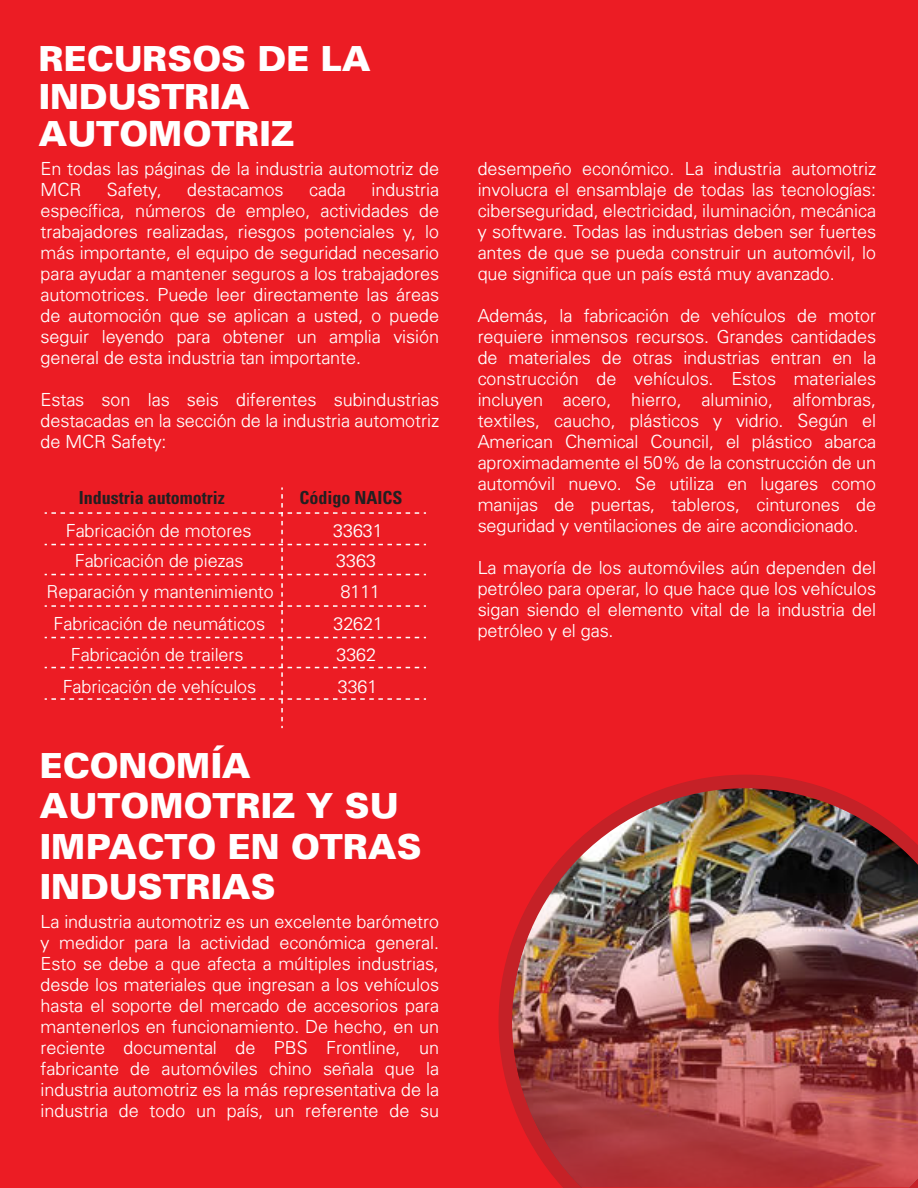
<style>
.page{position:relative;width:918px;height:1188px;background:#ec1c24}
.page>*{position:absolute;margin:0;border:0;box-sizing:border-box;transform-origin:0 0}
.t1{font:900 34.5px/40.5px "Univers";color:#fff}
.t2{font:300 18px/21px "Univers";color:#fff;text-align:justify}
.t3{font:700 condensed 18px "Univers LT Std";color:#231f20}
</style>
<div class="page">
<svg style="left:45px;top:487px;width:381px;height:241px"></svg>
<svg style="left:499px;top:775px;width:326px;height:326px"></svg>
<img style="left:512px;top:788px;width:406px;height:105px">
<img style="left:512px;top:893px;width:406px;height:295px">
<h1 class="t1" style="left:39px;top:38px;width:334px;line-height:37.5px">RECURSOS DE LA<br>INDUSTRIA<br>AUTOMOTRIZ</h1>
<p class="t2" style="left:41px;top:158px;width:400px">En todas las páginas de la industria automotriz de<br>MCR</p>
<p class="t2" style="left:107px;top:179px;width:56px">Safety,</p>
<p class="t2" style="left:187px;top:179px;width:98px">destacamos</p>
<p class="t2" style="left:309px;top:179px;width:38px">cada</p>
<p class="t2" style="left:41px;top:179px;width:400px;text-indent:331px">industria específica, números de empleo, actividades de trabajadores realizadas, riesgos potenciales y, lo más importante, el equipo de seguridad necesario para ayudar a mantener seguros a los trabajadores automotrices. Puede leer directamente las áreas de automoción que se aplican a usted, o puede seguir leyendo para obtener un amplia visión general de esta industria tan importante.</p>
<p class="t2" style="left:41px;top:389px;width:400px">Estas son las seis diferentes subindustrias destacadas en la sección de la industria automotriz de MCR Safety:</p>
<p class="t3" style="left:79px;top:486px;width:147px">Industria automotriz</p>
<p class="t2" style="left:47px;top:514px;width:229px;line-height:31.2px;text-align:center">Fabricación de motores<br>Fabricación de piezas<br>Reparación y mantenimiento<br>Fabricación de neumáticos<br>Fabricación de trailers<br>Fabricación de vehículos</p>
<p class="t2" style="left:333px;top:514px;width:51px;line-height:31.2px;text-align:center">33631<br>3363<br>8111<br>32621<br>3362<br>3361</p>
<p class="t3" style="left:300px;top:486px;width:105px">Código NAICS</p>
<h1 class="t1" style="left:40px;top:744px;width:383px">ECONOMÍA<br>AUTOMOTRIZ Y SU<br>IMPACTO EN OTRAS<br>INDUSTRIAS</h1>
<p class="t2" style="left:41px;top:910px;width:400px">La industria automotriz es un excelente barómetro y medidor para la actividad económica general.<br>Esto se debe a que afecta a múltiples industrias, desde los materiales que ingresan a los vehículos hasta el soporte del mercado de accesorios para mantenerlos en funcionamiento. De hecho, en un reciente documental de PBS Frontline, un fabricante de automóviles chino señala que la industria automotriz es la más representativa de la industria de todo un país, un referente de su</p>
<p class="t2" style="left:478px;top:158px;width:400px">desempeño económico. La industria automotriz involucra el ensamblaje de todas las tecnologías: ciberseguridad, electricidad, iluminación, mecánica y software. Todas las industrias deben ser fuertes antes de que se pueda construir un automóvil, lo que significa que un país está muy avanzado.</p>
<p class="t2" style="left:478px;top:305px;width:400px">Además, la fabricación de vehículos de motor requiere inmensos recursos. Grandes cantidades de materiales de otras industrias entran en la construcción de vehículos. Estos materiales incluyen acero, hierro, aluminio, alfombras, textiles, caucho, plásticos y vidrio. Según el American Chemical Council, el plástico abarca aproximadamente el 50% de la construcción de un automóvil nuevo. Se utiliza en lugares como manijas de puertas, tableros, cinturones de seguridad y ventilaciones de aire acondicionado.</p>
<p class="t2" style="left:478px;top:557px;width:400px">La mayoría de los automóviles aún dependen del petróleo para operar, lo que hace que los vehículos sigan siendo el elemento vital de la industria del petróleo y el gas.</p>
</div>
